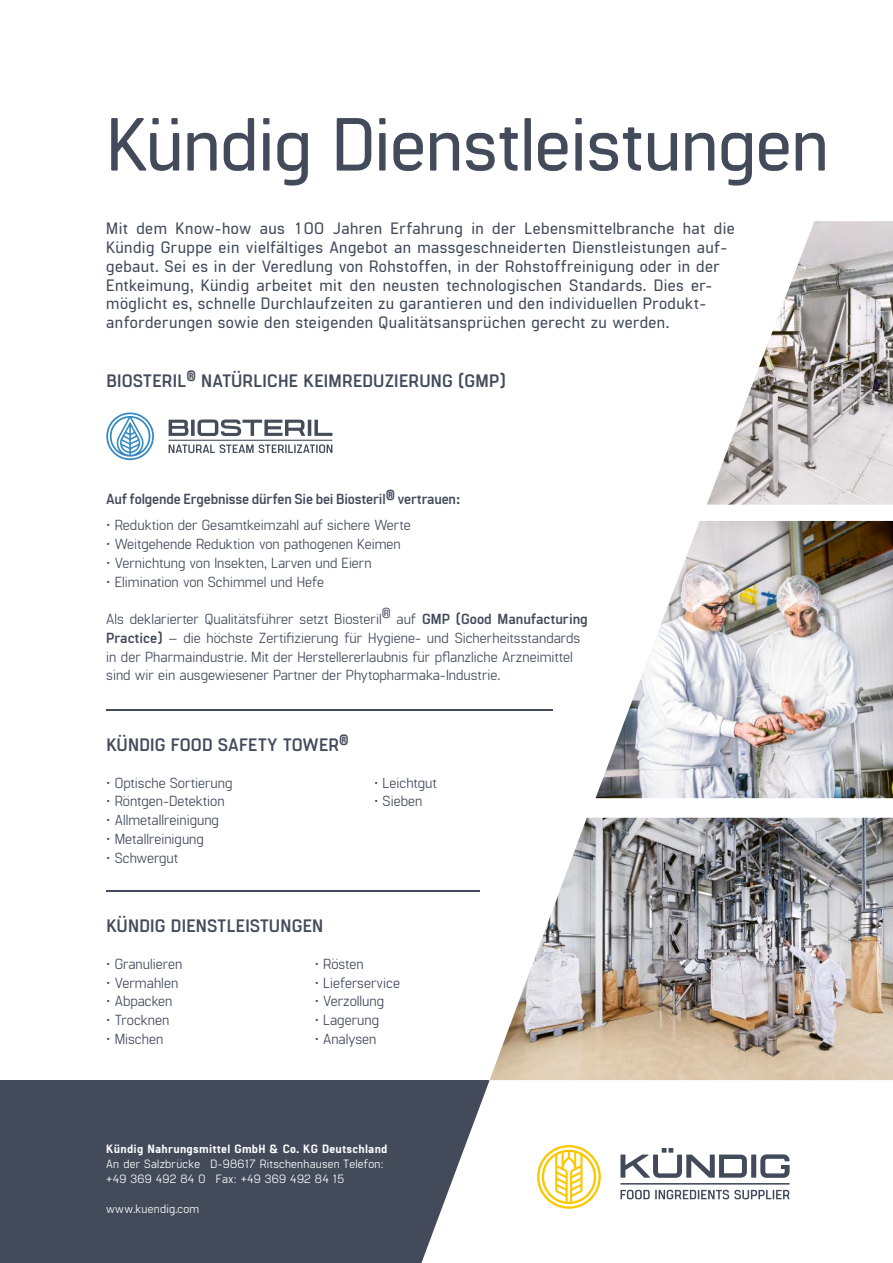
<style>
.page{position:relative;width:893px;height:1263px;background:#fff}
.page>*{position:absolute;margin:0;border:0;box-sizing:border-box;transform-origin:0 0}
.t1{font:600 75px "Manifold CF Tabular";letter-spacing:-.01em;color:#434b5b}
.t2{font:700 18px "Manifold CF Tabular";letter-spacing:.01em;color:#434b5b}
.t3{font:600 16.5px/18.8px "Manifold CF Tabular";letter-spacing:.025em;color:#434b5b}
.t4{font:14.7px/18.8px "Manifold CF Tabular";color:#434b5b}
.t5{font:700 14.7px "Manifold CF";letter-spacing:-.01em;color:#434b5b}
.t6{font:12px/14.9px "Manifold CF";letter-spacing:.02em;color:#fff}
.t7{font:800 12px "Manifold CF";letter-spacing:.02em;color:#fff}
.s1{font-weight:700}
</style>
<div class="page">
<hr style="left:106px;top:890px;width:374px;height:1px;background:#434b5b">
<hr style="left:106px;top:709px;width:447px;height:1px;background:#434b5b">
<img style="left:490px;top:818px;width:403px;height:262px">
<img style="left:595px;top:521px;width:298px;height:277px">
<svg style="left:0;top:1080px;width:490px;height:183px;background:#505766"></svg>
<svg style="left:620px;top:1190px;width:170px;height:9px"></svg>
<hr style="left:620px;top:1183px;width:170px;height:1px;background:#434b5b">
<div style="left:751px;top:1154px;width:5px;height:24px;background:#434b5b"></div>
<svg style="left:760px;top:1154px;width:30px;height:24px"></svg>
<svg style="left:620px;top:1148px;width:127px;height:30px"></svg>
<svg style="left:537px;top:1145px;width:64px;height:64px"></svg>
<svg style="left:169px;top:420px;width:19px;height:16px"></svg>
<svg style="left:191px;top:420px;width:4px;height:16px"></svg>
<svg style="left:197px;top:419px;width:108px;height:17px"></svg>
<hr style="left:308px;top:420px;width:3px;height:16px;background:#454d5a">
<svg style="left:314px;top:420px;width:18px;height:16px"></svg>
<hr style="left:169px;top:440px;width:163px;height:1px;background:#454d5a">
<svg style="left:106px;top:412px;width:48px;height:48px"></svg>
<svg style="left:169px;top:444px;width:163px;height:9px"></svg>
<img style="left:707px;top:221px;width:186px;height:284px">
<h1 class="t1" style="left:106px;top:101px;width:724px">Kündig Dienstleistungen</h1>
<p class="t3" style="left:106px;top:220px;width:630px">Mit dem Know-how aus 100 Jahren Erfahrung in der Lebensmittelbranche hat die Kündig Gruppe ein vielfältiges Angebot an massgeschneiderten Dienstleistungen auf&shy;gebaut. Sei es in der Veredlung von Rohstoffen, in der Rohstoffreinigung oder in der Entkeimung, Kündig arbeitet mit den neusten technologischen Standards. Dies er&shy;möglicht es, schnelle Durchlaufzeiten zu garantieren und den individuellen Produkt&shy;anforderungen sowie den steigenden Qualitätsansprüchen gerecht zu werden.</p>
<p class="t2" style="left:106px;top:370px;width:401px">BIOSTERIL<sup>®</sup> NATÜRLICHE KEIMREDUZIERUNG (GMP)</p>
<p class="t5" style="left:106px;top:490px;width:355px">Auf folgende Ergebnisse dürfen Sie bei Biosteril® vertrauen:</p>
<p class="t4" style="left:106px;top:516px;width:306px">• Reduktion der Gesamtkeimzahl auf sichere Werte</p>
<p class="t4" style="left:106px;top:535px;width:296px">• Weitgehende Reduktion von pathogenen Keimen</p>
<p class="t4" style="left:106px;top:554px;width:267px">• Vernichtung von Insekten, Larven und Eiern</p>
<p class="t4" style="left:106px;top:573px;width:219px">• Elimination von Schimmel und Hefe</p>
<p class="t4" style="left:106px;top:610px;width:483px">Als deklarierter Qualitätsführer setzt Biosteril® auf <span class="s1">GMP (Good Manufacturing Practice)</span> – die höchste Zertifizierung für Hygiene- und Sicherheitsstandards in der Pharmaindustrie. Mit der Herstellererlaubnis für pflanzliche Arzneimittel sind wir ein ausgewiesener Partner der Phytopharmaka-Industrie.</p>
<p class="t2" style="left:106px;top:734px;width:244px">KÜNDIG FOOD SAFETY TOWER<sup>®</sup></p>
<p class="t4" style="left:106px;top:774px;width:128px">• Optische Sortierung</p>
<p class="t4" style="left:106px;top:793px;width:120px">• Röntgen-Detektion</p>
<p class="t4" style="left:106px;top:811px;width:114px">• Allmetallreinigung</p>
<p class="t4" style="left:106px;top:830px;width:99px">• Metallreinigung</p>
<p class="t4" style="left:106px;top:849px;width:73px">• Schwergut</p>
<p class="t4" style="left:374px;top:774px;width:64px">• Leichtgut</p>
<p class="t4" style="left:374px;top:793px;width:50px">• Sieben</p>
<p class="t2" style="left:106px;top:915px;width:218px">KÜNDIG DIENSTLEISTUNGEN</p>
<p class="t4" style="left:106px;top:955px;width:78px">• Granulieren</p>
<p class="t4" style="left:106px;top:974px;width:73px">• Vermahlen</p>
<p class="t4" style="left:106px;top:992px;width:68px">• Abpacken</p>
<p class="t4" style="left:106px;top:1011px;width:65px">• Trocknen</p>
<p class="t4" style="left:106px;top:1030px;width:59px">• Mischen</p>
<p class="t4" style="left:315px;top:955px;width:51px">• Rösten</p>
<p class="t4" style="left:315px;top:974px;width:87px">• Lieferservice</p>
<p class="t4" style="left:315px;top:992px;width:71px">• Verzollung</p>
<p class="t4" style="left:315px;top:1011px;width:66px">• Lagerung</p>
<p class="t4" style="left:315px;top:1030px;width:63px">• Analysen</p>
<p class="t7" style="left:106px;top:1142px;width:283px">Kündig Nahrungsmittel GmbH &amp; Co. KG Deutschland</p>
<p class="t6" style="left:106px;top:1157px;width:279px">An der Salzbrücke D-98617 Ritschenhausen Telefon: +49 369 492 84 0 Fax: +49 369 492 84 15</p>
<p class="t6" style="left:106px;top:1202px;width:94px">www.kuendig.com</p>
</div>
